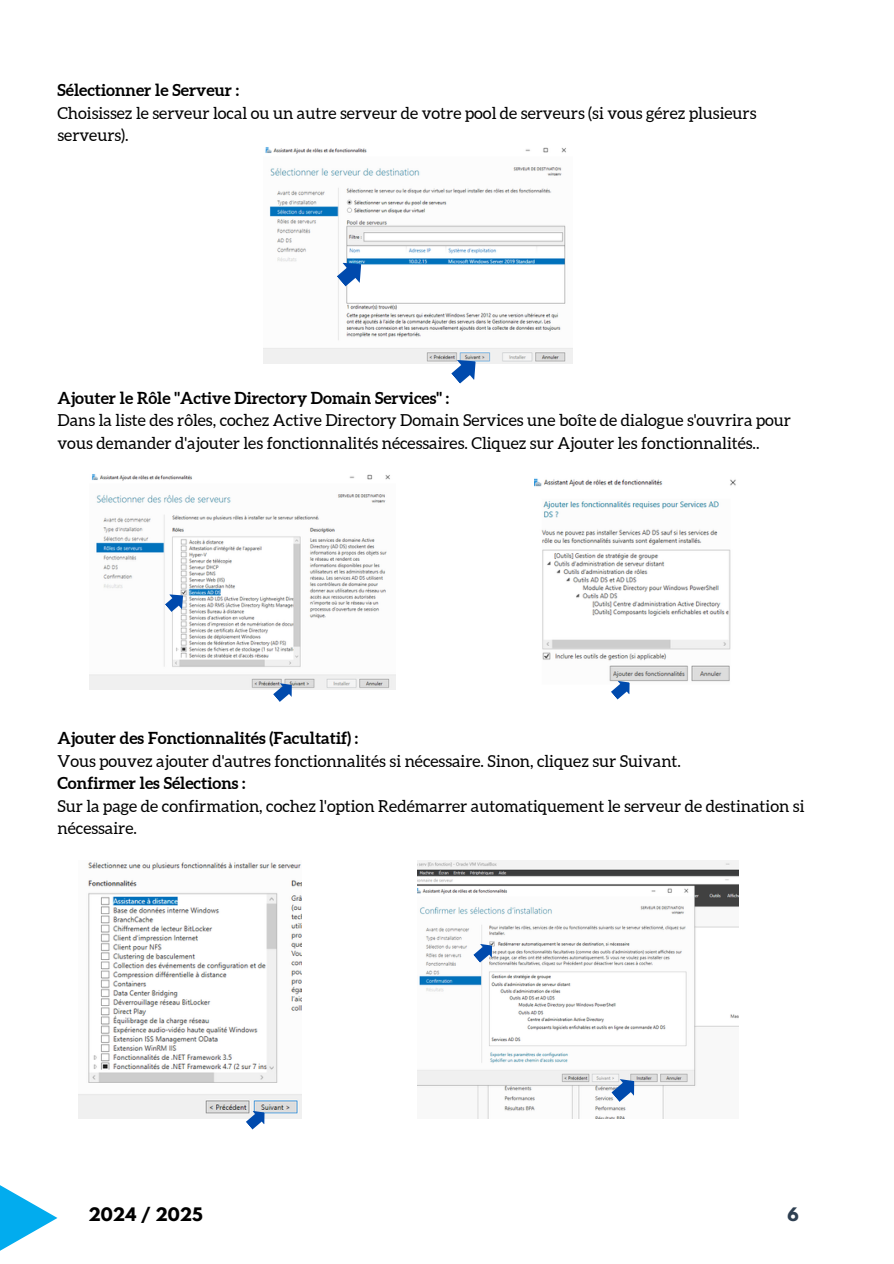
<style>
.page{position:relative;width:894px;height:1264px;background:#fff}
.page>*{position:absolute;margin:0;border:0;box-sizing:border-box;transform-origin:0 0}
.t1{font:16.5px/22.5px "Aleo";color:#000}
.t2{font:700 16.5px "Aleo";color:#000}
.t3{font:700 16.5px "League Spartan";color:#000}
.t4{font:700 16.5px "League Spartan";color:#2e3f51}
</style>
<div class="page">
<svg style="left:0;top:1185px;width:57px;height:66px"></svg>
<img style="left:264px;top:147px;width:308px;height:216px">
<svg style="left:336px;top:263px;width:25px;height:23px"></svg>
<svg style="left:451px;top:360px;width:24px;height:24px"></svg>
<img style="left:89px;top:474px;width:306px;height:215px">
<svg style="left:165px;top:594px;width:18px;height:18px"></svg>
<svg style="left:273px;top:683px;width:19px;height:19px"></svg>
<img style="left:534px;top:478px;width:202px;height:213px">
<svg style="left:610px;top:681px;width:19px;height:18px"></svg>
<img style="left:78px;top:862px;width:223px;height:256px">
<svg style="left:246px;top:1110px;width:18px;height:19px"></svg>
<img style="left:417px;top:860px;width:321px;height:258px">
<svg style="left:473px;top:943px;width:19px;height:19px"></svg>
<svg style="left:611px;top:1079px;width:23px;height:22px"></svg>
<p class="t2" style="left:57px;top:81px;width:183px">Sélectionner le Serveur :</p>
<p class="t1" style="left:57px;top:101px;width:700px">Choisissez le serveur local ou un autre serveur de votre pool de serveurs (si vous gérez plusieurs serveurs).</p>
<p class="t2" style="left:57px;top:388px;width:393px">Ajouter le Rôle "Active Directory Domain Services" :</p>
<p class="t1" style="left:57px;top:409px;width:734px">Dans la liste des rôles, cochez Active Directory Domain Services une boîte de dialogue s'ouvrira pour</p>
<p class="t1" style="left:57px;top:432px;width:703px">vous demander d'ajouter les fonctionnalités nécessaires. Cliquez sur Ajouter les fonctionnalités..</p>
<p class="t2" style="left:57px;top:728px;width:302px">Ajouter des Fonctionnalités (Facultatif) :</p>
<p class="t1" style="left:57px;top:749px;width:625px">Vous pouvez ajouter d'autres fonctionnalités si nécessaire. Sinon, cliquez sur Suivant.</p>
<h1 class="t2" style="left:57px;top:773px;width:189px">Confirmer les Sélections :</h1>
<p class="t1" style="left:57px;top:794px;width:748px">Sur la page de confirmation, cochez l'option Redémarrer automatiquement le serveur de destination si nécessaire.</p>
<p class="t3" style="left:88px;top:1206px;width:116px">2024 / 2025</p>
<p class="t4" style="left:787px;top:1206px;width:13px">6</p>
</div>
